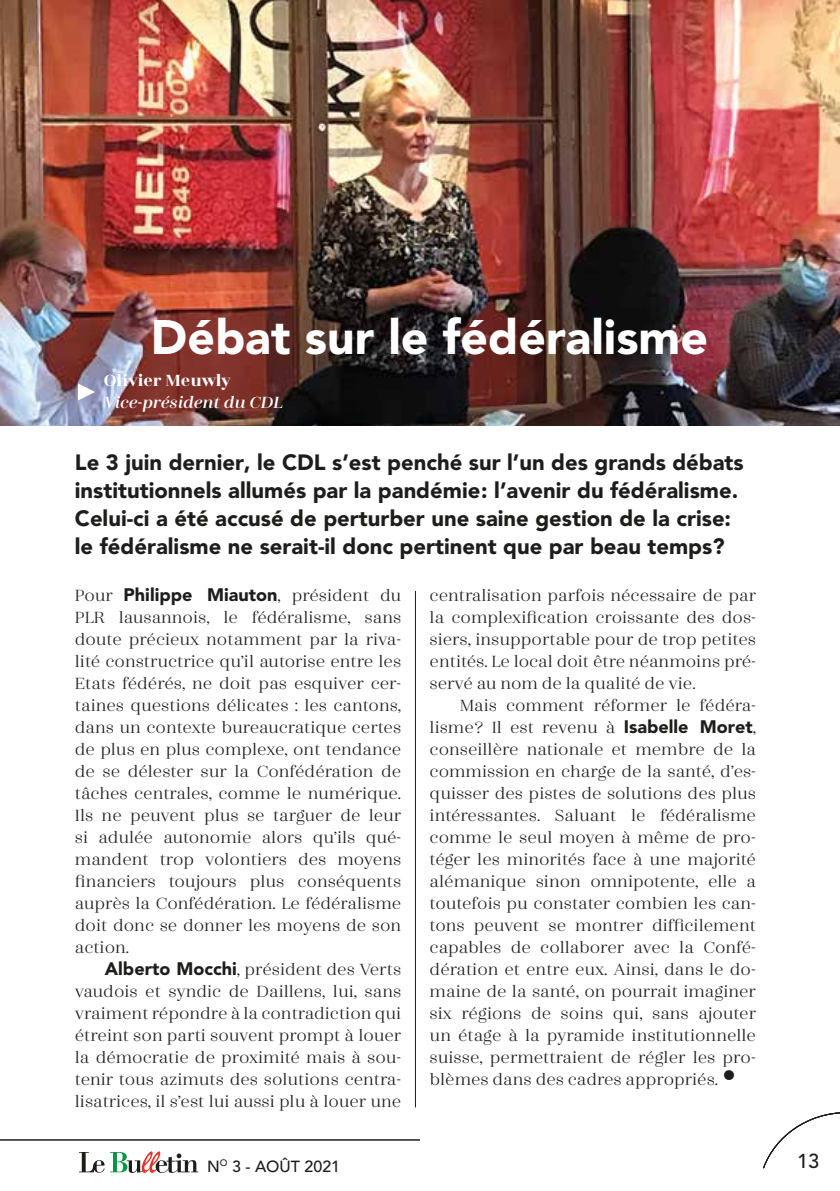
<style>
.page{position:relative;width:840px;height:1191px;background:#fff}
.page>*{position:absolute;margin:0;border:0;box-sizing:border-box;transform-origin:0 0}
.t1{font:900 48px "Avenir";color:#fff}
.t2{font:900 22px/28px "Avenir";color:#1d1d1b}
.t3{font:500 20px "Avenir";color:#1d1d1b}
.t4{font:18px/22px "Zahrah";color:#1d1d1b;text-align:justify}
.t5{font:italic 600 18px "Zahrah";color:#fff}
.t6{font:700 18px "Zahrah";color:#fff}
.t7{font:500 16px "Avenir";color:#1d1d1b}
.s1{font-family:"Avenir";font-weight:900}
.s2{font-family:"Avenir";font-weight:300;font-size:28px}
</style>
<div class="page">
<svg style="left:79px;top:1151px;width:119px;height:22px"></svg>
<hr style="left:0;top:1139px;width:420px;height:1px;background:#1d1d1b">
<svg style="left:763px;top:1112px;width:76px;height:57px"></svg>
<img style="left:0;top:0;width:839px;height:425px">
<svg style="left:78px;top:383px;width:17px;height:17px"></svg>
<hr style="left:414px;top:591px;width:1px;height:516px;background:#1d1d1b">
<h1 class="t1" style="left:151px;top:309px;width:558px">Débat sur le fédéralisme</h1>
<p class="t6" style="left:104px;top:370px;width:128px">Olivier Meuwly</p>
<p class="t5" style="left:104px;top:392px;width:180px">Vice-président du CDL</p>
<p class="t2" style="left:75px;top:448px;width:670px">Le 3 juin dernier, le CDL s’est penché sur l’un des grands débats institutionnels allumés par la pandémie: l’avenir du fédéralisme.<br>Celui-ci a été accusé de perturber une saine gestion de la crise: le fédéralisme ne serait-il donc pertinent que par beau temps?</p>
<p class="t4" style="left:75px;top:584px;width:328px">Pour <span class="s1">Philippe Miauton</span>, président du PLR lausannois, le fédéralisme, sans doute précieux notamment par la riva&shy;lité constructrice qu’il autorise entre les Etats fédérés, ne doit pas esquiver cer&shy;taines questions délicates : les cantons, dans un contexte bureaucratique certes de plus en plus complexe, ont tendance de se délester sur la Confédération de tâches centrales, comme le numérique.<br>Ils ne peuvent plus se targuer de leur si adulée autonomie alors qu’ils qué&shy;mandent trop volontiers des moyens financiers toujours plus conséquents auprès la Confédération. Le fédéralisme doit donc se donner les moyens de son action.</p>
<p class="t4" style="left:75px;top:958px;width:328px;text-indent:30px"><span class="s1">Alberto Mocchi</span>, président des Verts vaudois et syndic de Daillens, lui, sans vraiment répondre à la contradiction qui étreint son parti souvent prompt à louer la démocratie de proximité mais à sou&shy;tenir tous azimuts des solutions centra&shy;lisatrices, il s’est lui aussi plu à louer une</p>
<p class="t4" style="left:429px;top:584px;width:328px">centralisation parfois nécessaire de par la complexification croissante des dos&shy;siers, insupportable pour de trop petites entités. Le local doit être néanmoins pré&shy;servé au nom de la qualité de vie.</p>
<p class="t4" style="left:429px;top:694px;width:328px;text-indent:30px">Mais comment réformer le fédéra&shy;lisme? Il est revenu à <span class="s1">Isabelle Moret</span>, conseillère nationale et membre de la commission en charge de la santé, d’es&shy;quisser des pistes de solutions des plus intéressantes. Saluant le fédéralisme comme le seul moyen à même de pro&shy;téger les minorités face à une majorité alémanique sinon omnipotente, elle a toutefois pu constater combien les can&shy;tons peuvent se montrer difficilement capables de collaborer avec la Confé&shy;dération et entre eux. Ainsi, dans le do&shy;maine de la santé, on pourrait imaginer six régions de soins qui, sans ajouter un étage à la pyramide institutionnelle suisse, permettraient de régler les pro&shy;blèmes dans des cadres appropriés. <span class="s2">•</span></p>
<p class="t7" style="left:207px;top:1156px;width:134px">N<sup>O</sup> 3 - AOÛT 2021</p>
<p class="t3" style="left:796px;top:1149px;width:24px">13</p>
</div>
